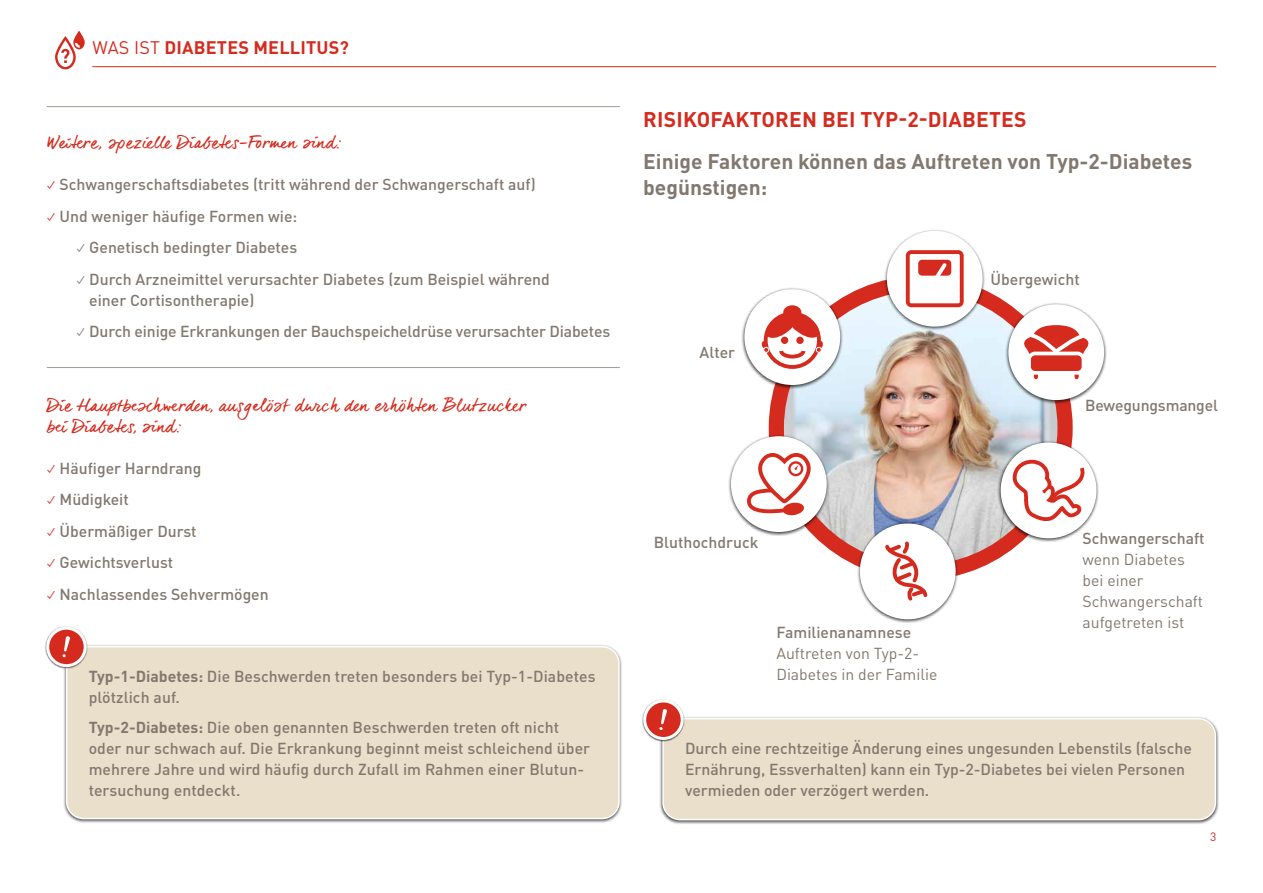
<style>
.page{position:relative;width:1263px;height:893px;background:#fff}
.page>*{position:absolute;margin:0;border:0;box-sizing:border-box;transform-origin:0 0}
.t1{font:700 21px/25.2px "DIN Pro";color:#82786f}
.t2{font:700 21px "DIN Pro";letter-spacing:.01em;color:#d52b1e}
.t3{font:700 18px "DIN Pro";letter-spacing:.01em;color:#d52b1e}
.t4{font:17.25px/21px "dear Joe 6";color:#d52b1e}
.t5{font:500 15.75px/21px "DIN Pro";color:#82786f}
.t6{font:15.75px/21px "DIN Pro";color:#82786f}
.t7{font:12px "DIN Pro";color:#d52b1e}
.s1{font-weight:400}
.s2{font-family:"Apple Gothic";font-weight:400;font-size:15px;color:#d52b1e}
.s3{font-family:"Apple Gothic";font-weight:400;font-size:15px}
.s4{font-weight:700}
</style>
<div class="page">
<hr style="left:92px;top:66px;width:1124px;height:1px;background:#d52b1e">
<svg style="left:55px;top:31px;width:30px;height:38px"></svg>
<hr style="left:47px;top:106px;width:573px;height:1px;background:#a19a93">
<hr style="left:47px;top:367px;width:573px;height:1px;background:#a19a93">
<div style="left:63px;top:644px;width:559px;height:179px;background:#000;opacity:.7"></div>
<div style="left:67px;top:647px;width:552px;height:171px;background:#e9dfca;border-radius:17px"></div>
<div style="left:66px;top:646px;width:554px;height:173px;border:2px solid #fff;border-radius:17px"></div>
<img style="left:776px;top:283px;width:289px;height:289px;border-radius:144px">
<div style="left:998px;top:441px;width:101px;height:101px;background:#000;opacity:.7"></div>
<div style="left:1001px;top:442px;width:95px;height:96px;background:#fff;border-radius:50%"></div>
<div style="left:1005px;top:302px;width:102px;height:102px;background:#000;opacity:.7"></div>
<div style="left:1008px;top:304px;width:96px;height:96px;background:#fff;border-radius:50%"></div>
<div style="left:741px;top:287px;width:102px;height:102px;background:#000;opacity:.7"></div>
<div style="left:744px;top:289px;width:96px;height:96px;background:#fff;border-radius:50%"></div>
<div style="left:728px;top:434px;width:101px;height:102px;background:#000;opacity:.7"></div>
<div style="left:731px;top:436px;width:96px;height:96px;background:#fff;border-radius:50%"></div>
<div style="left:857px;top:522px;width:101px;height:101px;background:#000;opacity:.7"></div>
<div style="left:860px;top:523px;width:96px;height:96px;background:#fff;border-radius:50%"></div>
<div style="left:884px;top:229px;width:101px;height:101px;background:#000;opacity:.7"></div>
<div style="left:887px;top:231px;width:96px;height:96px;background:#fff;border-radius:50%"></div>
<div style="left:659px;top:716px;width:560px;height:108px;background:#000;opacity:.7"></div>
<div style="left:663px;top:719px;width:552px;height:101px;background:#e9dfca;border-radius:17px"></div>
<div style="left:662px;top:718px;width:554px;height:102px;border:2px solid #fff;border-radius:17px"></div>
<div style="left:642px;top:699px;width:43px;height:42px;background:#000;opacity:.7"></div>
<div style="left:645px;top:701px;width:37px;height:37px;background:#d52b1e;border-radius:50%"></div>
<div style="left:643px;top:699px;width:41px;height:41px;border:3px solid #fff;border-radius:50%"></div>
<svg style="left:659px;top:709px;width:8px;height:21px"></svg>
<div style="left:45px;top:626px;width:43px;height:43px;background:#000;opacity:.7"></div>
<div style="left:48px;top:628px;width:37px;height:38px;background:#d52b1e;border-radius:50%"></div>
<div style="left:46px;top:627px;width:41px;height:40px;border:3px solid #fff;border-radius:50%"></div>
<svg style="left:62px;top:636px;width:8px;height:21px"></svg>
<svg style="left:1013px;top:460px;width:71px;height:61px"></svg>
<svg style="left:906px;top:250px;width:58px;height:57px"></svg>
<div style="left:783px;top:305px;width:18px;height:14px;background:#d52b1e;border-radius:50%"></div>
<svg style="left:762px;top:312px;width:61px;height:57px"></svg>
<svg style="left:747px;top:453px;width:64px;height:62px"></svg>
<svg style="left:885px;top:541px;width:42px;height:60px"></svg>
<svg style="left:1024px;top:325px;width:64px;height:29px"></svg>
<div style="left:1031px;top:355px;width:51px;height:16px;background:#d52b1e;border-radius:4px"></div>
<svg style="left:1034px;top:375px;width:4px;height:4px"></svg>
<svg style="left:1074px;top:375px;width:5px;height:4px"></svg>
<p class="t3" style="left:92px;top:32px;width:258px"><span class="s1">WAS IST</span> DIABETES MELLITUS?</p>
<p class="t4" style="left:47px;top:132px;width:296px">Weitere, spezielle Diabetes-Formen sind:</p>
<p class="t5" style="left:47px;top:172px;width:490px"><span class="s2">✓</span> Schwangerschaftsdiabetes (tritt während der Schwangerschaft auf)</p>
<p class="t5" style="left:47px;top:204px;width:252px"><span class="s2">✓</span> Und weniger häufige Formen wie:</p>
<p class="t5" style="left:77px;top:235px;width:222px"><span class="s3">✓</span> Genetisch bedingter Diabetes</p>
<p class="t5" style="left:89px;top:267px;width:462px;text-indent:-13px"><span class="s3">✓</span> Durch Arzneimittel verursachter Diabetes (zum Beispiel während einer Cortisontherapie)</p>
<p class="t5" style="left:77px;top:319px;width:535px"><span class="s3">✓</span> Durch einige Erkrankungen der Bauchspeicheldrüse verursachter Diabetes</p>
<p class="t4" style="left:47px;top:394px;width:481px">Die Hauptbeschwerden, ausgelöst durch den erhöhten Blutzucker bei Diabetes, sind:</p>
<p class="t5" style="left:47px;top:456px;width:156px"><span class="s2">✓</span> Häufiger Harndrang</p>
<p class="t5" style="left:47px;top:487px;width:84px"><span class="s2">✓</span> Müdigkeit</p>
<p class="t5" style="left:47px;top:519px;width:151px"><span class="s2">✓</span> Übermäßiger Durst</p>
<p class="t5" style="left:47px;top:550px;width:128px"><span class="s2">✓</span> Gewichtsverlust</p>
<p class="t5" style="left:47px;top:582px;width:223px"><span class="s2">✓</span> Nachlassendes Sehvermögen</p>
<p class="t5" style="left:89px;top:664px;width:508px"><span class="s4">Typ-1-Diabetes:</span> Die Beschwerden treten besonders bei Typ-1-Diabetes plötzlich auf.</p>
<p class="t5" style="left:89px;top:715px;width:503px"><span class="s4">Typ-2-Diabetes:</span> Die oben genannten Beschwerden treten oft nicht oder nur schwach auf. Die Erkrankung beginnt meist schleichend über mehrere Jahre und wird häufig durch Zufall im Rahmen einer Blutun&shy;tersuchung entdeckt.</p>
<h1 class="t2" style="left:643px;top:102px;width:385px">RISIKOFAKTOREN BEI TYP-2-DIABETES</h1>
<h1 class="t1" style="left:643px;top:147px;width:551px">Einige Faktoren können das Auftreten von Typ-2-Diabetes begünstigen:</h1>
<p class="t5" style="left:700px;top:340px;width:37px">Alter</p>
<p class="t5" style="left:654px;top:530px;width:106px">Bluthochdruck</p>
<p class="t5" style="left:776px;top:620px;width:136px">Familienanamnese</p>
<p class="t6" style="left:776px;top:642px;width:162px">Auftreten von Typ-2-<br>Diabetes in der Familie</p>
<p class="t5" style="left:990px;top:267px;width:91px">Übergewicht</p>
<p class="t5" style="left:1085px;top:393px;width:134px">Bewegungsmangel</p>
<p class="t5" style="left:1083px;top:526px;width:124px">Schwangerschaft</p>
<p class="t6" style="left:1083px;top:547px;width:122px">wenn Diabetes bei einer<br>Schwangerschaft aufgetreten ist</p>
<p class="t5" style="left:685px;top:736px;width:508px">Durch eine rechtzeitige Änderung eines ungesunden Lebenstils (falsche<br>Ernährung, Essverhalten) kann ein Typ-2-Diabetes bei vielen Personen vermieden oder verzögert werden.</p>
<p class="t7" style="left:1210px;top:828px;width:8px">3</p>
</div>
